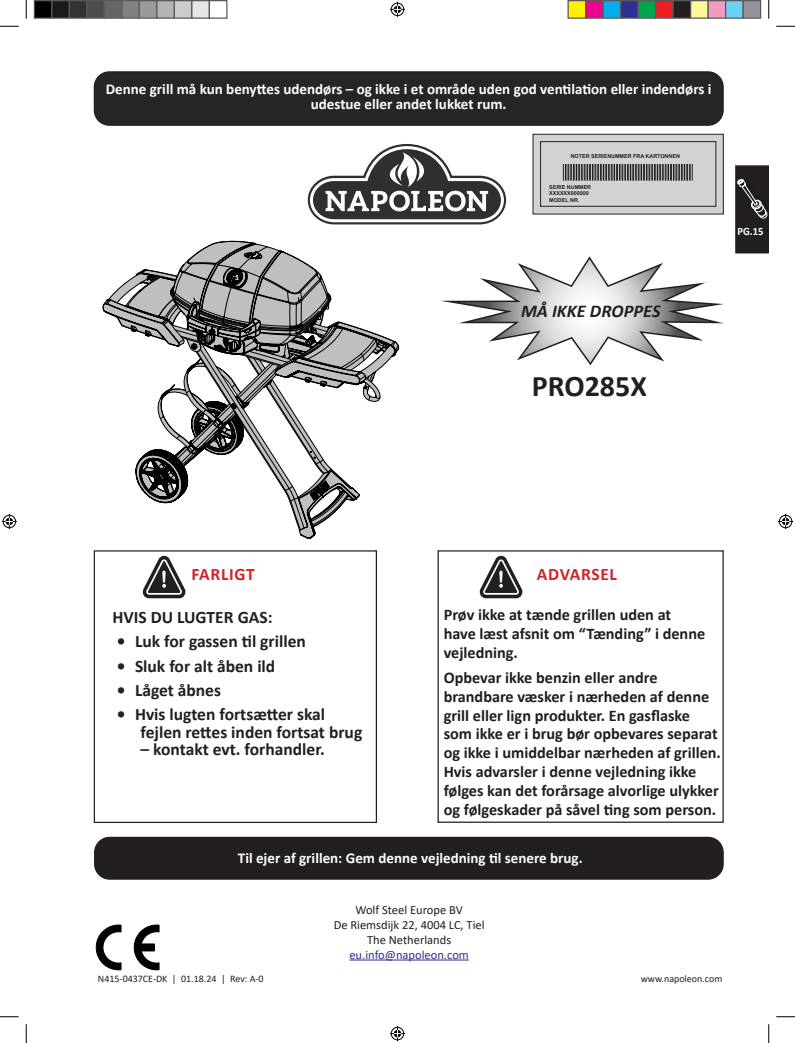
<style>
.page{position:relative;width:795px;height:1043px;background:#fff}
.page>*{position:absolute;margin:0;border:0;box-sizing:border-box;transform-origin:0 0}
.Chapter_head{font:700 30px "Calibri";color:#231f20}
.t1{font:700 26.88px "Courier New";color:#fff;scale:.75 1}
.t2{font:italic 700 18px "Calibri";color:#231f20}
.Body_text-OUTDENT_bolded{font:700 17.5px/17.5px "Calibri";color:#231f20}
.Warning_-Caution{font:700 17.5px "Calibri";letter-spacing:.04em;color:#d1232a}
.Bolded_body_text{font:700 16.25px/18.8px "Calibri";color:#221e1f}
.Bolded_body_text-2{font:700 15px/15px "Calibri";color:#fff;text-align:center}
.t3{font:12.5px/15px "Calibri";color:#231f20;text-align:center}
.t4{font:700 11.25px "Calibri";color:#fff;scale:.94 1}
.t5{font:10px "Calibri";color:#231f20}
.t6{font:700 5.38px "Arial";color:#231f20}
.s1{color:#2e3092}
</style>
<div class="page">
<svg style="left:735px;top:163px;width:34px;height:90px"></svg>
<div style="left:94px;top:72px;width:629px;height:53px;background:#282526;border-radius:15px"></div>
<div style="left:94px;top:71px;width:630px;height:55px;border:1px solid #231f20;border-radius:15px"></div>
<div style="left:95px;top:837px;width:628px;height:42px;background:#231f20;border-radius:15px"></div>
<div style="left:94px;top:836px;width:630px;height:43px;border:1px solid #231f20;border-radius:15px"></div>
<div style="left:94px;top:550px;width:283px;height:273px;border:1px solid #231f20"></div>
<div style="left:438px;top:550px;width:286px;height:272px;border:1px solid #231f20"></div>
<div style="left:533px;top:134px;width:190px;height:80px;background:#d1d2d4"></div>
<div style="left:533px;top:134px;width:191px;height:80px;border:1px solid #231f20"></div>
<div style="left:540px;top:141px;width:176px;height:65px;border:1px solid #231f20"></div>
<svg style="left:563px;top:164px;width:130px;height:17px"></svg>
<svg style="left:441px;top:256px;width:283px;height:109px"></svg>
<hr style="left:349px;top:959px;width:120px;height:1px;background:#2e3092">
<svg style="left:307px;top:144px;width:200px;height:80px"></svg>
<svg style="left:102px;top:240px;width:298px;height:299px"></svg>
<svg style="left:134px;top:925px;width:26px;height:44px"></svg>
<svg style="left:96px;top:925px;width:26px;height:44px"></svg>
<div style="left:141px;top:944px;width:13px;height:6px;background:#000"></div>
<div style="left:141px;top:943px;width:13px;height:8px;border:1px solid #000"></div>
<svg style="left:142px;top:555px;width:44px;height:44px"></svg>
<svg style="left:479px;top:555px;width:44px;height:44px"></svg>
<svg style="left:0;top:25px;width:19px;height:2px"></svg>
<svg style="left:776px;top:25px;width:19px;height:2px"></svg>
<svg style="left:0;top:1016px;width:19px;height:1px"></svg>
<svg style="left:776px;top:1016px;width:19px;height:1px"></svg>
<svg style="left:25px;top:0;width:2px;height:19px"></svg>
<svg style="left:25px;top:1024px;width:2px;height:18px"></svg>
<svg style="left:768px;top:0;width:2px;height:19px"></svg>
<svg style="left:768px;top:1024px;width:2px;height:18px"></svg>
<svg style="left:390px;top:2px;width:15px;height:15px"></svg>
<svg style="left:390px;top:1026px;width:15px;height:15px"></svg>
<svg style="left:2px;top:514px;width:15px;height:15px"></svg>
<svg style="left:778px;top:514px;width:15px;height:15px"></svg>
<div style="left:34px;top:1px;width:18px;height:17px;background:#000"></div>
<div style="left:34px;top:0;width:18px;height:19px;border:1px solid #595959"></div>
<div style="left:52px;top:1px;width:17px;height:17px;background:#1a1a1a"></div>
<div style="left:51px;top:0;width:19px;height:19px;border:1px solid #595959"></div>
<div style="left:69px;top:1px;width:18px;height:17px;background:#333"></div>
<div style="left:69px;top:0;width:19px;height:19px;border:1px solid #595959"></div>
<div style="left:87px;top:1px;width:17px;height:17px;background:#4d4d4d"></div>
<div style="left:86px;top:0;width:19px;height:19px;border:1px solid #595959"></div>
<div style="left:104px;top:1px;width:18px;height:17px;background:#666"></div>
<div style="left:104px;top:0;width:18px;height:19px;border:1px solid #595959"></div>
<div style="left:122px;top:1px;width:17px;height:17px;background:#808080"></div>
<div style="left:121px;top:0;width:19px;height:19px;border:1px solid #595959"></div>
<div style="left:139px;top:1px;width:18px;height:17px;background:#999"></div>
<div style="left:139px;top:0;width:19px;height:19px;border:1px solid #595959"></div>
<div style="left:157px;top:1px;width:17px;height:17px;background:#b3b3b3"></div>
<div style="left:156px;top:0;width:19px;height:19px;border:1px solid #595959"></div>
<div style="left:174px;top:1px;width:18px;height:17px;background:#ccc"></div>
<div style="left:174px;top:0;width:18px;height:19px;border:1px solid #595959"></div>
<div style="left:192px;top:1px;width:17px;height:17px;background:#e6e6e6"></div>
<div style="left:191px;top:0;width:19px;height:19px;border:1px solid #595959"></div>
<div style="left:209px;top:0;width:19px;height:19px;border:1px solid #595959"></div>
<div style="left:568px;top:1px;width:18px;height:17px;background:#fff101"></div>
<div style="left:568px;top:0;width:18px;height:19px;border:1px solid #595959"></div>
<div style="left:586px;top:1px;width:17px;height:17px;background:#ed028c"></div>
<div style="left:585px;top:0;width:19px;height:19px;border:1px solid #595959"></div>
<div style="left:603px;top:1px;width:18px;height:17px;background:#00aeef"></div>
<div style="left:602px;top:0;width:19px;height:19px;border:1px solid #595959"></div>
<div style="left:621px;top:1px;width:17px;height:17px;background:#2e3092"></div>
<div style="left:620px;top:0;width:19px;height:19px;border:1px solid #595959"></div>
<div style="left:638px;top:1px;width:18px;height:17px;background:#00a54f"></div>
<div style="left:638px;top:0;width:18px;height:19px;border:1px solid #595959"></div>
<div style="left:656px;top:1px;width:17px;height:17px;background:#ee1d23"></div>
<div style="left:655px;top:0;width:19px;height:19px;border:1px solid #595959"></div>
<div style="left:673px;top:1px;width:18px;height:17px;background:#231f20"></div>
<div style="left:672px;top:0;width:19px;height:19px;border:1px solid #595959"></div>
<div style="left:691px;top:1px;width:17px;height:17px;background:#fff79a"></div>
<div style="left:690px;top:0;width:19px;height:19px;border:1px solid #595959"></div>
<div style="left:708px;top:1px;width:18px;height:17px;background:#f499c2"></div>
<div style="left:708px;top:0;width:18px;height:19px;border:1px solid #595959"></div>
<div style="left:726px;top:1px;width:17px;height:17px;background:#6bcff6"></div>
<div style="left:725px;top:0;width:19px;height:19px;border:1px solid #595959"></div>
<div style="left:743px;top:1px;width:18px;height:17px;background:#939598"></div>
<div style="left:742px;top:0;width:19px;height:19px;border:1px solid #595959"></div>
<p class="Bolded_body_text-2" style="left:106px;top:81px;width:607px">Denne grill må kun benyttes udendørs – og ikke i et område uden god ventilation eller indendørs i udestue eller andet lukket rum.</p>
<p class="t6" style="left:571px;top:152px;width:111px">NOTER SERIENUMMER FRA KARTONNEN</p>
<p class="t6" style="left:549px;top:183px;width:44px">SERIE NUMMER</p>
<p class="t6" style="left:549px;top:190px;width:41px">XXXXXX000000</p>
<p class="t6" style="left:549px;top:196px;width:32px">MODEL NR.</p>
<p class="t2" style="left:521px;top:300px;width:141px">MÅ IKKE DROPPES</p>
<p class="Chapter_head" style="left:532px;top:365px;width:117px">PRO285X</p>
<p class="t4" style="left:738px;top:223px;width:29px">PG.15</p>
<p class="Warning_-Caution" style="left:192px;top:561px;width:65px">FARLIGT</p>
<p class="Body_text-OUTDENT_bolded" style="left:112px;top:608px;width:162px">HVIS DU LUGTER GAS:</p>
<p class="Body_text-OUTDENT_bolded" style="left:117px;top:632px;width:191px">• Luk for gassen til grillen</p>
<p class="Body_text-OUTDENT_bolded" style="left:117px;top:656px;width:160px">• Sluk for alt åben ild</p>
<p class="Body_text-OUTDENT_bolded" style="left:117px;top:681px;width:106px">• Låget åbnes</p>
<p class="Body_text-OUTDENT_bolded" style="left:141px;top:705px;width:223px;text-indent:-24px">• Hvis lugten fortsætter skal fejlen rettes inden fortsat brug</p>
<p class="Body_text-OUTDENT_bolded" style="left:141px;top:740px;width:186px">– kontakt evt. forhandler.</p>
<p class="Warning_-Caution" style="left:537px;top:561px;width:82px">ADVARSEL</p>
<p class="Bolded_body_text" style="left:444px;top:605px;width:263px">Prøv ikke at tænde grillen uden at have læst afsnit om “Tænding” i denne vejledning.</p>
<p class="Bolded_body_text" style="left:444px;top:668px;width:279px">Opbevar ikke benzin eller andre brandbare væsker i nærheden af denne grill eller lign produkter. En gasflaske som ikke er i brug bør opbevares separat og ikke i umiddelbar nærheden af grillen.<br>Hvis advarsler i denne vejledning ikke følges kan det forårsage alvorlige ulykker og følgeskader på såvel ting som person.</p>
<p class="Bolded_body_text-2" style="left:238px;top:850px;width:346px">Til ejer af grillen: Gem denne vejledning til senere brug.</p>
<p class="t1" style="left:158px;top:562px;width:18px">!</p>
<p class="t1" style="left:495px;top:562px;width:18px">!</p>
<p class="t3" style="left:334px;top:901px;width:152px">Wolf Steel Europe BV<br>De Riemsdijk 22, 4004 LC, Tiel<br>The Netherlands <span class="s1">eu.info@napoleon.com</span></p>
<p class="t5" style="left:98px;top:972px;width:167px">N415-0437CE-DK | 01.18.24 | Rev: A-0</p>
<p class="t5" style="left:641px;top:972px;width:83px">www.napoleon.com</p>
</div>
